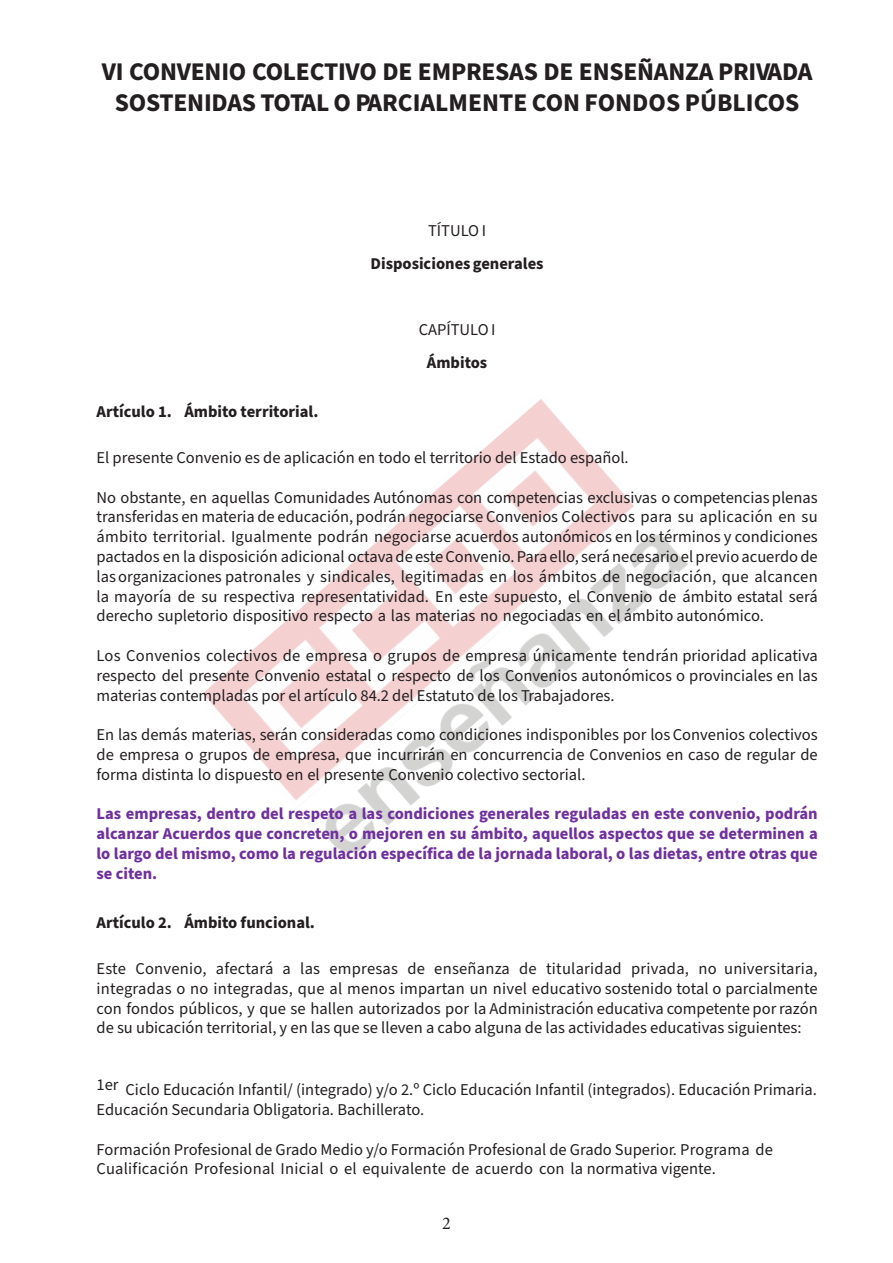
<style>
.page{position:relative;width:893px;height:1263px;background:#fff}
.page>*{position:absolute;margin:0;border:0;box-sizing:border-box;transform-origin:0 0}
.Heading_5{font:700 25.5px/30.6px "Source Sans Pro";letter-spacing:-.01em;color:#231f20;text-align:center}
.t1{font:18px "Minion Pro";color:#231f20}
.Texto_independiente{font:16.5px/19.8px "Source Sans Pro";color:#231f20;text-align:justify}
.Texto_independiente-2{font:700 16.5px/19.8px "Source Sans Pro";color:#7030a0;text-align:justify}
.Heading_5-2{font:700 16.5px "Source Sans Pro";color:#231f20}
</style>
<div class="page">
<img style="left:203px;top:399px;width:485px;height:454px">
<p class="Heading_5" style="left:102px;top:57px;width:712px">VI CONVENIO COLECTIVO DE EMPRESAS DE ENSEÑANZA PRIVADA<br>SOSTENIDAS TOTAL O PARCIALMENTE CON FONDOS PÚBLICOS</p>
<p class="Texto_independiente" style="left:428px;top:222px;width:60px">TÍTULO I</p>
<p class="Heading_5-2" style="left:371px;top:252px;width:175px">Disposiciones generales</p>
<p class="Texto_independiente" style="left:419px;top:320px;width:78px">CAPÍTULO I</p>
<p class="Heading_5-2" style="left:427px;top:351px;width:62px">Ámbitos</p>
<p class="Heading_5-2" style="left:97px;top:400px;width:223px">Artículo 1. Ámbito territorial.</p>
<p class="Texto_independiente" style="left:97px;top:448px;width:534px">El presente Convenio es de aplicación en todo el territorio del Estado español.</p>
<p class="Texto_independiente" style="left:97px;top:488px;width:723px">No obstante, en aquellas Comunidades Autónomas con competencias exclusivas o competencias plenas transferidas en materia de educación, podrán negociarse Convenios Colectivos para su aplicación en su ámbito territorial. Igualmente podrán negociarse acuerdos autonómicos en los términos y condiciones pactados en la disposición adicional octava de este Convenio. Para ello, será necesario el previo acuerdo de las organizaciones patronales y sindicales, legitimadas en los ámbitos de negociación, que alcancen la mayoría de su respectiva representatividad. En este supuesto, el Convenio de ámbito estatal será derecho supletorio dispositivo respecto a las materias no negociadas en el ámbito autonómico.</p>
<p class="Texto_independiente" style="left:97px;top:646px;width:723px">Los Convenios colectivos de empresa o grupos de empresa únicamente tendrán prioridad aplicativa respecto del presente Convenio estatal o respecto de los Convenios autonómicos o provinciales en las materias contempladas por el artículo 84.2 del Estatuto de los Trabajadores.</p>
<p class="Texto_independiente" style="left:97px;top:725px;width:723px">En las demás materias, serán consideradas como condiciones indisponibles por los Convenios colectivos de empresa o grupos de empresa, que incurrirán en concurrencia de Convenios en caso de regular de forma distinta lo dispuesto en el presente Convenio colectivo sectorial.</p>
<p class="Texto_independiente-2" style="left:97px;top:804px;width:723px">Las empresas, dentro del respeto a las condiciones generales reguladas en este convenio, podrán alcanzar Acuerdos que concreten, o mejoren en su ámbito, aquellos aspectos que se determinen a lo largo del mismo, como la regulación específica de la jornada laboral, o las dietas, entre otras que se citen.</p>
<p class="Heading_5-2" style="left:97px;top:911px;width:220px">Artículo 2. Ámbito funcional.</p>
<p class="Texto_independiente" style="left:97px;top:959px;width:723px">Este Convenio, afectará a las empresas de enseñanza de titularidad privada, no universitaria, integradas o no integradas, que al menos impartan un nivel educativo sostenido total o parcialmente con fondos públicos, y que se hallen autorizados por la Administración educativa competente por razón de su ubicación territorial, y en las que se lleven a cabo alguna de las actividades educativas siguientes:</p>
<p class="Texto_independiente" style="left:97px;top:1080px;width:722px">1er Ciclo Educación Infantil/ (integrado) y/o 2.º Ciclo Educación Infantil (integrados). Educación Primaria.</p>
<p class="Texto_independiente" style="left:97px;top:1100px;width:329px">Educación Secundaria Obligatoria. Bachillerato.</p>
<p class="Texto_independiente" style="left:97px;top:1140px;width:678px">Formación Profesional de Grado Medio y/o Formación Profesional de Grado Superior. Programa de<br>Cualificación Profesional Inicial o el equivalente de acuerdo con la normativa vigente.</p>
<p class="t1" style="left:442px;top:1211px;width:10px">2</p>
</div>
